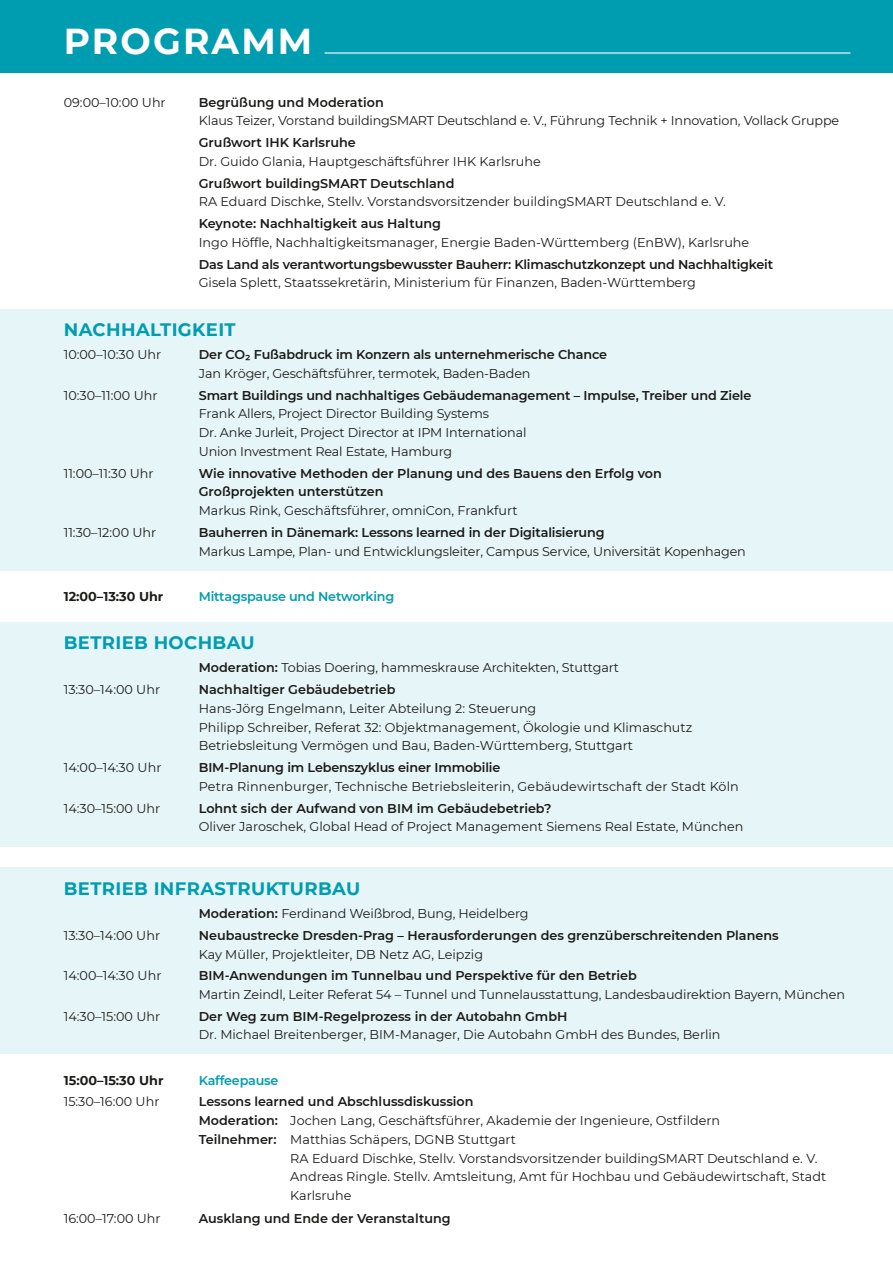
<style>
.page{position:relative;width:893px;height:1263px;background:#fff}
.page>*{position:absolute;margin:0;border:0;box-sizing:border-box;transform-origin:0 0}
.t1{font:700 36px "Montserrat";letter-spacing:.06em;color:#fff}
.t2{font:700 18px "Montserrat";letter-spacing:.02em;color:#009db0}
.t3{font:12.75px/18.8px "Montserrat";color:#1a1a18}
.t4{font:600 12.75px/18.8px "Montserrat";color:#1a1a18}
.t5{font:600 12.75px "Montserrat";letter-spacing:-.015em;color:#009db0}
.t6{font:700 12.75px "Montserrat";color:#1a1a18}
.s1{font-weight:600}
</style>
<div class="page">
<div style="left:0;top:0;width:893px;height:72px;background:#009db0"></div>
<hr style="left:325px;top:52px;width:525px;height:2px;background:#fff">
<div style="left:0;top:622px;width:893px;height:224px;background:#e6f5f7"></div>
<div style="left:0;top:309px;width:893px;height:261px;background:#e6f5f7"></div>
<div style="left:0;top:867px;width:893px;height:187px;background:#e6f5f7"></div>
<h1 class="t1" style="left:64px;top:15px;width:250px">PROGRAMM</h1>
<p class="t3" style="left:64px;top:92px;width:103px">09:00–10:00 Uhr</p>
<p class="t4" style="left:199px;top:92px;width:186px">Begrüßung und Moderation</p>
<p class="t3" style="left:199px;top:111px;width:642px">Klaus Teizer, Vorstand buildingSMART Deutschland e. V., Führung Technik + Innovation, Vollack Gruppe</p>
<p class="t4" style="left:199px;top:133px;width:159px">Grußwort IHK Karlsruhe</p>
<p class="t3" style="left:199px;top:152px;width:343px">Dr. Guido Glania, Hauptgeschäftsführer IHK Karlsruhe</p>
<p class="t4" style="left:199px;top:173px;width:257px">Grußwort buildingSMART Deutschland</p>
<p class="t3" style="left:199px;top:192px;width:529px">RA Eduard Dischke, Stellv. Vorstandsvorsitzender buildingSMART Deutschland e. V.</p>
<p class="t4" style="left:199px;top:214px;width:244px">Keynote: Nachhaltigkeit aus Haltung</p>
<p class="t3" style="left:199px;top:233px;width:552px">Ingo Höffle, Nachhaltigkeitsmanager, Energie Baden-Württemberg (EnBW), Karlsruhe</p>
<p class="t4" style="left:199px;top:254px;width:576px">Das Land als verantwortungsbewusster Bauherr: Klimaschutzkonzept und Nachhaltigkeit</p>
<p class="t3" style="left:199px;top:273px;width:499px">Gisela Splett, Staatssekretärin, Ministerium für Finanzen, Baden-Württemberg</p>
<h2 class="t2" style="left:64px;top:317px;width:173px">NACHHALTIGKEIT</h2>
<p class="t3" style="left:64px;top:345px;width:99px">10:00–10:30 Uhr</p>
<p class="t4" style="left:199px;top:345px;width:410px">Der CO2 Fußabdruck im Konzern als unternehmerische Chance</p>
<p class="t3" style="left:199px;top:364px;width:333px">Jan Kröger, Geschäftsführer, termotek, Baden-Baden</p>
<p class="t3" style="left:64px;top:385px;width:95px">10:30–11:00 Uhr</p>
<p class="t4" style="left:199px;top:385px;width:554px">Smart Buildings und nachhaltiges Gebäudemanagement – Impulse, Treiber und Ziele</p>
<p class="t3" style="left:199px;top:404px;width:329px">Frank Allers, Project Director Building Systems<br>Dr. Anke Jurleit, Project Director at IPM International<br>Union Investment Real Estate, Hamburg</p>
<p class="t3" style="left:64px;top:463px;width:91px">11:00–11:30 Uhr</p>
<p class="t4" style="left:199px;top:463px;width:465px">Wie innovative Methoden der Planung und des Bauens den Erfolg von<br>Großprojekten unterstützen</p>
<p class="t3" style="left:199px;top:501px;width:320px">Markus Rink, Geschäftsführer, omniCon, Frankfurt</p>
<p class="t3" style="left:64px;top:522px;width:94px">11:30–12:00 Uhr</p>
<p class="t4" style="left:199px;top:522px;width:407px">Bauherren in Dänemark: Lessons learned in der Digitalisierung</p>
<p class="t3" style="left:199px;top:541px;width:549px">Markus Lampe, Plan- und Entwicklungsleiter, Campus Service, Universität Kopenhagen</p>
<p class="t6" style="left:64px;top:587px;width:101px">12:00–13:30 Uhr</p>
<p class="t5" style="left:199px;top:587px;width:197px">Mittagspause und Networking</p>
<h2 class="t2" style="left:64px;top:630px;width:193px">BETRIEB HOCHBAU</h2>
<p class="t3" style="left:199px;top:658px;width:422px"><span class="s1">Moderation:</span> Tobias Doering, hammeskrause Architekten, Stuttgart</p>
<p class="t3" style="left:64px;top:680px;width:98px">13:30–14:00 Uhr</p>
<p class="t4" style="left:199px;top:680px;width:198px">Nachhaltiger Gebäudebetrieb</p>
<p class="t3" style="left:199px;top:698px;width:495px">Hans-Jörg Engelmann, Leiter Abteilung 2: Steuerung<br>Philipp Schreiber, Referat 32: Objektmanagement, Ökologie und Klimaschutz<br>Betriebsleitung Vermögen und Bau, Baden-Württemberg, Stuttgart</p>
<p class="t3" style="left:64px;top:758px;width:99px">14:00–14:30 Uhr</p>
<p class="t4" style="left:199px;top:758px;width:303px">BIM-Planung im Lebenszyklus einer Immobilie</p>
<p class="t3" style="left:199px;top:776px;width:542px">Petra Rinnenburger, Technische Betriebsleiterin, Gebäudewirtschaft der Stadt Köln</p>
<p class="t3" style="left:64px;top:798px;width:98px">14:30–15:00 Uhr</p>
<p class="t4" style="left:199px;top:798px;width:354px">Lohnt sich der Aufwand von BIM im Gebäudebetrieb?</p>
<p class="t3" style="left:199px;top:817px;width:546px">Oliver Jaroschek, Global Head of Project Management Siemens Real Estate, München</p>
<h2 class="t2" style="left:64px;top:876px;width:298px">BETRIEB INFRASTRUKTURBAU</h2>
<p class="t3" style="left:199px;top:904px;width:331px"><span class="s1">Moderation:</span> Ferdinand Weißbrod, Bung, Heidelberg</p>
<p class="t3" style="left:64px;top:925px;width:98px">13:30–14:00 Uhr</p>
<p class="t4" style="left:199px;top:925px;width:581px">Neubaustrecke Dresden-Prag – Herausforderungen des grenzüberschreitenden Planens</p>
<p class="t3" style="left:199px;top:944px;width:286px">Kay Müller, Projektleiter, DB Netz AG, Leipzig</p>
<p class="t3" style="left:64px;top:966px;width:99px">14:00–14:30 Uhr</p>
<p class="t4" style="left:199px;top:966px;width:439px">BIM-Anwendungen im Tunnelbau und Perspektive für den Betrieb</p>
<p class="t3" style="left:199px;top:985px;width:648px">Martin Zeindl, Leiter Referat 54 – Tunnel und Tunnelausstattung, Landesbaudirektion Bayern, München</p>
<p class="t3" style="left:64px;top:1006px;width:98px">14:30–15:00 Uhr</p>
<p class="t4" style="left:199px;top:1006px;width:370px">Der Weg zum BIM-Regelprozess in der Autobahn GmbH</p>
<p class="t3" style="left:199px;top:1025px;width:523px">Dr. Michael Breitenberger, BIM-Manager, Die Autobahn GmbH des Bundes, Berlin</p>
<p class="t6" style="left:64px;top:1071px;width:101px">15:00–15:30 Uhr</p>
<p class="t5" style="left:199px;top:1071px;width:81px">Kaffeepause</p>
<p class="t3" style="left:64px;top:1092px;width:97px">15:30–16:00 Uhr</p>
<p class="t4" style="left:199px;top:1092px;width:276px">Lessons learned und Abschlussdiskussion</p>
<p class="t3" style="left:199px;top:1111px;width:523px"><span class="s1">Moderation:</span> Jochen Lang, Geschäftsführer, Akademie der Ingenieure, Ostfildern</p>
<p class="t3" style="left:199px;top:1129px;width:319px"><span class="s1">Teilnehmer:</span> Matthias Schäpers, DGNB Stuttgart</p>
<p class="t3" style="left:290px;top:1148px;width:529px">RA Eduard Dischke, Stellv. Vorstandsvorsitzender buildingSMART Deutschland e. V.</p>
<p class="t3" style="left:290px;top:1167px;width:537px">Andreas Ringle. Stellv. Amtsleitung, Amt für Hochbau und Gebäudewirtschaft, Stadt</p>
<p class="t3" style="left:290px;top:1186px;width:63px">Karlsruhe</p>
<p class="t3" style="left:64px;top:1209px;width:98px">16:00–17:00 Uhr</p>
<p class="t4" style="left:199px;top:1208px;width:253px">Ausklang und Ende der Veranstaltung</p>
</div>
